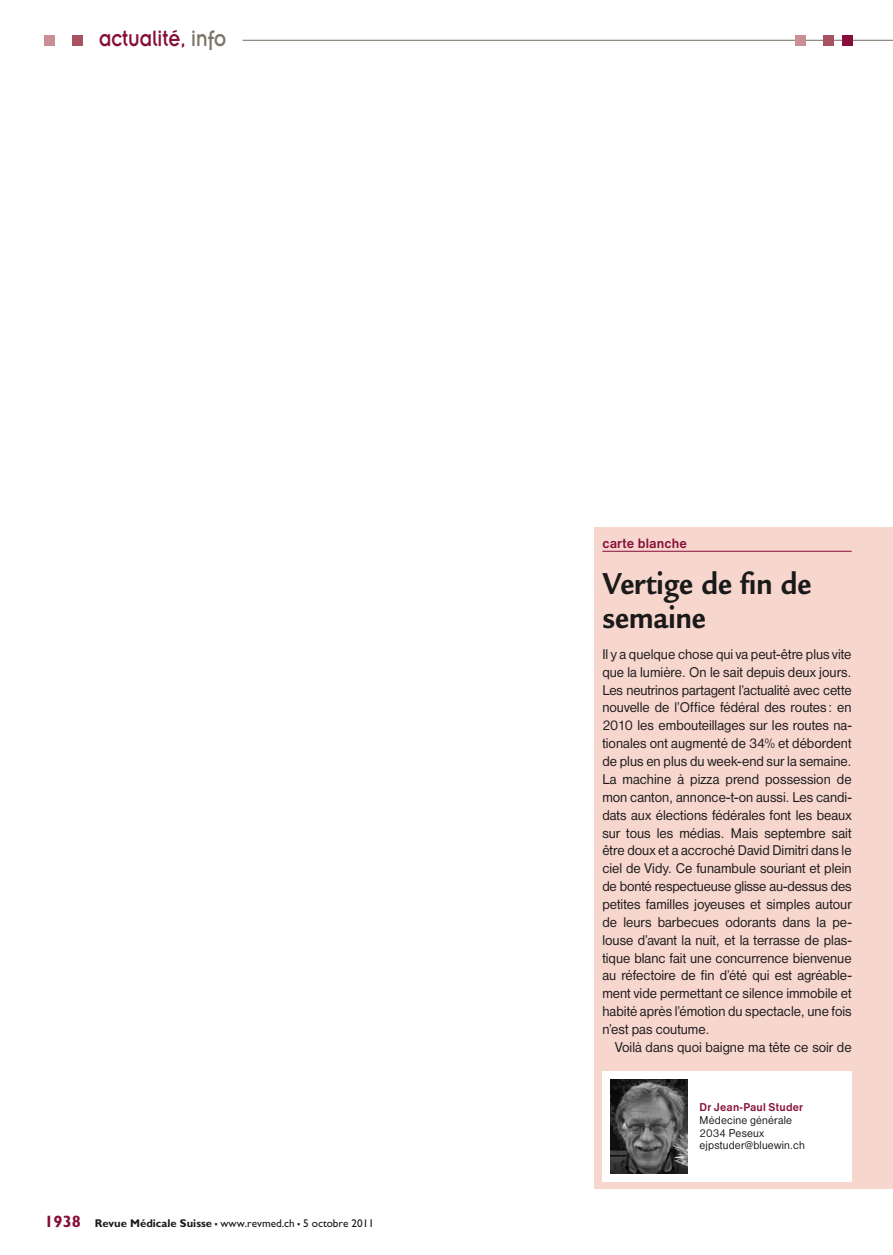
<style>
.page{position:relative;width:893px;height:1255px;background:#fff}
.page>*{position:absolute;margin:0;border:0;box-sizing:border-box;transform-origin:0 0}
.t1{font:700 33px/34.5px "Legacy Sans";color:#1a1a1a;scale:.91 1}
.t2{font:24.3px "Insignia";color:#860e39;scale:.83 1}
.t3{font:14.7px "Nimbus Sans D";color:#1a1a1a;scale:.95 1}
.t4{font:700 14.1px "Nimbus Sans D";letter-spacing:.015em;color:#860e39;scale:.95 1}
.t5{font:11.85px/12.8px "Nimbus Sans D";letter-spacing:.015em;color:#1a1a1a;scale:.95 1}
.t6{font:11.25px "Gill Sans";color:#1a1a1a}
.s1{color:#7d7468}
.s2{font-weight:700;font-size:16.5px;color:#860e39}
.s3{font-weight:700}
.s4{font-weight:700;font-size:16.5px}
.s5{font-weight:700;color:#860e39}
</style>
<div class="page">
<hr style="left:243px;top:40px;width:650px;height:1px;background:#7d7468">
<div style="left:72px;top:35px;width:11px;height:11px;background:#a85261"></div>
<div style="left:45px;top:35px;width:10px;height:11px;background:#ca8f94"></div>
<div style="left:842px;top:35px;width:10px;height:11px;background:#860e39"></div>
<div style="left:823px;top:35px;width:10px;height:11px;background:#a85261"></div>
<div style="left:795px;top:35px;width:11px;height:11px;background:#ca8f94"></div>
<div style="left:594px;top:527px;width:299px;height:661px;background:#f7d6ce"></div>
<hr style="left:602px;top:551px;width:250px;height:1px;background:#860e39">
<div style="left:602px;top:1071px;width:250px;height:111px;background:#fff"></div>
<img style="left:611px;top:1079px;width:76px;height:94px">
<p class="t2" style="left:99px;top:26px;width:155px">actualité, <span class="s1">info</span></p>
<p class="t6" style="left:45px;top:1216px;width:331px"><span class="s2">1938</span> <span class="s3">Revue Médicale Suisse</span> <span class="s4">–</span> www.revmed.ch <span class="s4">–</span> 5 octobre 2011</p>
<p class="t4" style="left:602px;top:535px;width:91px">carte blanche</p>
<p class="t1" style="left:602px;top:566px;width:231px">Vertige de fin de semaine</p>
<p class="t3" style="left:602px;top:645px;width:264px">Il y a quelque chose qui va peut-être plus vite</p>
<p class="t3" style="left:602px;top:663px;width:264px">que la lumière. On le sait depuis deux jours.</p>
<p class="t3" style="left:602px;top:681px;width:264px">Les neutrinos partagent l’actualité avec cette</p>
<p class="t3" style="left:602px;top:699px;width:264px">nouvelle de l’Office fédéral des routes: en</p>
<p class="t3" style="left:602px;top:717px;width:264px">2010 les embouteillages sur les routes na-</p>
<p class="t3" style="left:602px;top:735px;width:264px">tionales ont augmenté de 34% et débordent</p>
<p class="t3" style="left:602px;top:753px;width:264px">de plus en plus du week-end sur la semaine.</p>
<p class="t3" style="left:602px;top:770px;width:264px">La machine à pizza prend possession de</p>
<p class="t3" style="left:602px;top:788px;width:264px">mon canton, annonce-t-on aussi. Les candi-</p>
<p class="t3" style="left:602px;top:806px;width:264px">dats aux élections fédérales font les beaux</p>
<p class="t3" style="left:602px;top:824px;width:264px">sur tous les médias. Mais septembre sait</p>
<p class="t3" style="left:602px;top:842px;width:264px">être doux et a accroché David Dimitri dans le</p>
<p class="t3" style="left:602px;top:860px;width:264px">ciel de Vidy. Ce funambule souriant et plein</p>
<p class="t3" style="left:602px;top:878px;width:264px">de bonté respectueuse glisse au-dessus des</p>
<p class="t3" style="left:602px;top:895px;width:264px">petites familles joyeuses et simples autour</p>
<p class="t3" style="left:602px;top:913px;width:264px">de leurs barbecues odorants dans la pe-</p>
<p class="t3" style="left:602px;top:931px;width:264px">louse d’avant la nuit, et la terrasse de plas-</p>
<p class="t3" style="left:602px;top:949px;width:264px">tique blanc fait une concurrence bienvenue</p>
<p class="t3" style="left:602px;top:967px;width:264px">au réfectoire de fin d’été qui est agréable-</p>
<p class="t3" style="left:602px;top:985px;width:264px">ment vide permettant ce silence immobile et</p>
<p class="t3" style="left:602px;top:1003px;width:264px">habité après l’émotion du spectacle, une fois</p>
<p class="t3" style="left:602px;top:1020px;width:114px">n’est pas coutume.</p>
<p class="t3" style="left:615px;top:1038px;width:250px">Voilà dans quoi baigne ma tête ce soir de</p>
<p class="t5" style="left:700px;top:1100px;width:112px"><span class="s5">Dr Jean-Paul Studer<br></span>Médecine générale<br>2034 Peseux ejpstuder@bluewin.ch</p>
</div>
